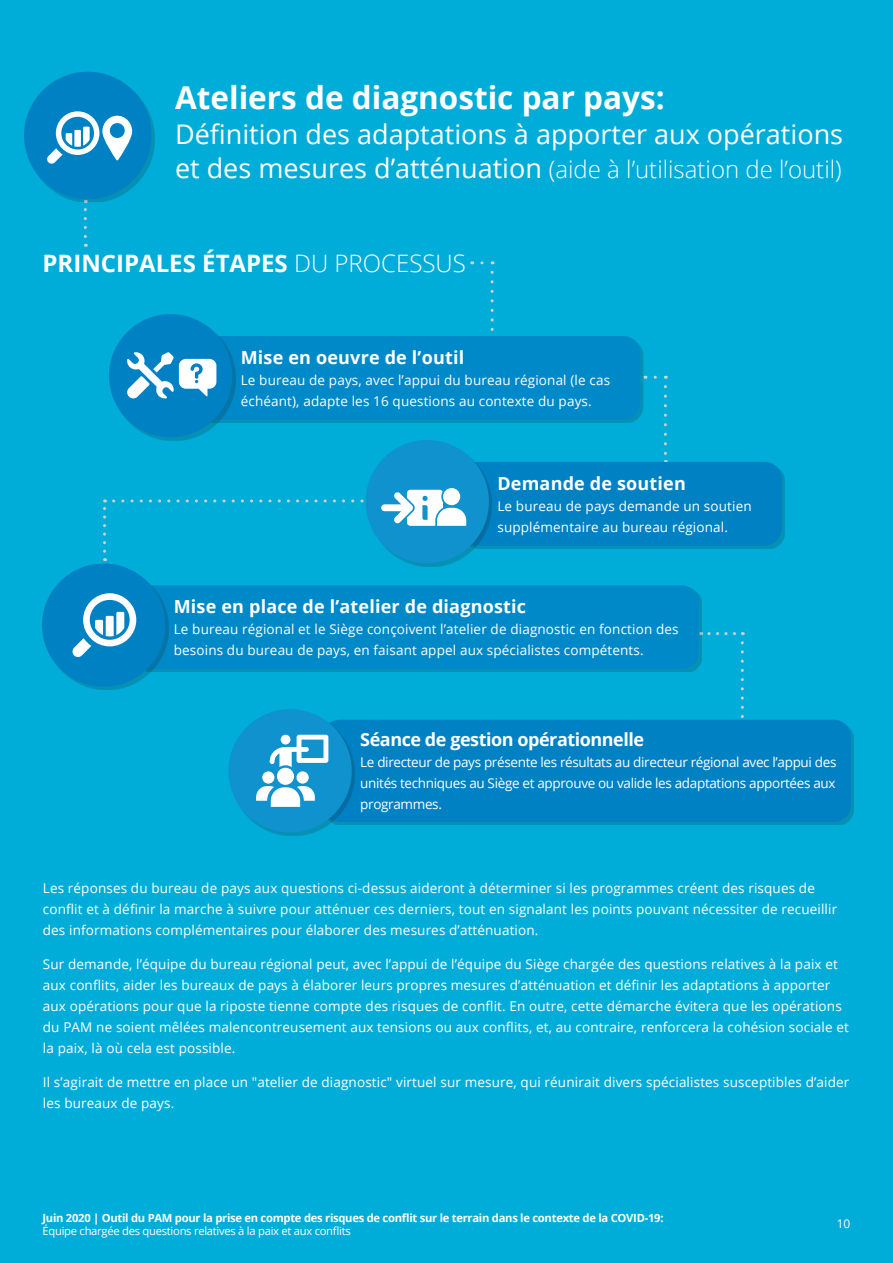
<style>
.page{position:relative;width:893px;height:1263px;background:#00add9}
.page>*{position:absolute;margin:0;border:0;box-sizing:border-box;transform-origin:0 0}
.t1{font:700 31.5px "Open Sans";color:#fff}
.t2{font:27px "Open Sans";color:#fff}
.t3{font:300 24px "Open Sans";color:#fff}
.t4{font:700 24px "Open Sans";color:#fff}
.t5{font:700 18px "Open Sans";letter-spacing:.01em;color:#fff}
.t6{font:700 18px "Open Sans";letter-spacing:-.025em;color:#fff}
.t7{font:13.5px/21px "Open Sans";letter-spacing:.01em;color:#fff}
.t8{font:12px "Open Sans";color:#fff}
.t9{font:700 11.25px "Open Sans";letter-spacing:-.025em;color:#fff}
.t10{font:11.25px "Open Sans";letter-spacing:-.025em;color:#fff}
.s1{font-weight:400;font-size:27px}
.s2{font-weight:300}
</style>
<div class="page">
<svg style="left:84px;top:202px;width:3px;height:34px"></svg>
<svg style="left:655px;top:376px;width:11px;height:3px"></svg>
<svg style="left:664px;top:387px;width:3px;height:75px"></svg>
<svg style="left:482px;top:261px;width:11px;height:3px"></svg>
<svg style="left:491px;top:272px;width:3px;height:59px"></svg>
<svg style="left:709px;top:632px;width:34px;height:3px"></svg>
<svg style="left:741px;top:643px;width:3px;height:77px"></svg>
<svg style="left:103px;top:499px;width:3px;height:52px"></svg>
<div style="left:27px;top:75px;width:128px;height:127px;background:#231f20;opacity:.2"></div>
<div style="left:24px;top:72px;width:128px;height:127px;background:#0081c4;border-radius:50%"></div>
<svg style="left:47px;top:111px;width:85px;height:53px"></svg>
<div style="left:195px;top:339px;width:448px;height:84px;background:#231f20;opacity:.2"></div>
<div style="left:192px;top:336px;width:448px;height:84px;background:#0089c9;border-radius:17px"></div>
<div style="left:137px;top:588px;width:565px;height:84px;background:#0691b4"></div>
<div style="left:134px;top:585px;width:565px;height:84px;background:#0089c9;border-radius:17px"></div>
<div style="left:464px;top:465px;width:321px;height:84px;background:#231f20;opacity:.2"></div>
<div style="left:461px;top:462px;width:321px;height:84px;background:#0081c4;border-radius:17px"></div>
<div style="left:325px;top:723px;width:529px;height:102px;background:#0691b4"></div>
<div style="left:322px;top:720px;width:529px;height:102px;background:#0081c4;border-radius:17px"></div>
<div style="left:112px;top:317px;width:123px;height:123px;background:#231f20;opacity:.2"></div>
<div style="left:109px;top:314px;width:123px;height:123px;background:#0081c4;border-radius:50%"></div>
<div style="left:45px;top:566px;width:123px;height:124px;background:#231f20;opacity:.2"></div>
<div style="left:42px;top:563px;width:123px;height:124px;background:#0081c4;border-radius:50%"></div>
<div style="left:369px;top:443px;width:123px;height:123px;background:#231f20;opacity:.2"></div>
<div style="left:366px;top:440px;width:123px;height:123px;background:#0f92ce;border-radius:50%"></div>
<div style="left:231px;top:712px;width:124px;height:123px;background:#231f20;opacity:.2"></div>
<div style="left:228px;top:709px;width:124px;height:123px;background:#0f92ce;border-radius:50%"></div>
<svg style="left:127px;top:352px;width:89px;height:47px"></svg>
<svg style="left:443px;top:488px;width:17px;height:17px"></svg>
<svg style="left:114px;top:490px;width:352px;height:36px"></svg>
<svg style="left:72px;top:593px;width:64px;height:64px"></svg>
<svg style="left:270px;top:735px;width:58px;height:32px"></svg>
<svg style="left:256px;top:786px;width:59px;height:21px"></svg>
<div style="left:277px;top:768px;width:17px;height:17px;background:#fff;border-radius:50%"></div>
<div style="left:262px;top:771px;width:12px;height:13px;background:#fff;border-radius:50%"></div>
<svg style="left:296px;top:771px;width:13px;height:13px"></svg>
<h1 class="t1" style="left:175px;top:75px;width:491px">Ateliers de diagnostic par pays:</h1>
<h2 class="t2" style="left:175px;top:115px;width:670px">Définition des adaptations à apporter aux opérations</h2>
<h3 class="t3" style="left:175px;top:153px;width:668px"><span class="s1">et des mesures d’atténuation</span> (aide à l’utilisation de l’outil)</h3>
<h3 class="t4" style="left:43px;top:246px;width:425px">PRINCIPALES ÉTAPES <span class="s2">DU PROCESSUS</span></h3>
<h3 class="t5" style="left:241px;top:344px;width:225px">Mise en oeuvre de l’outil</h3>
<p class="t7" style="left:241px;top:369px;width:371px">Le bureau de pays, avec l’appui du bureau régional (le cas échéant), adapte les 16 questions au contexte du pays.</p>
<h3 class="t5" style="left:497px;top:470px;width:190px">Demande de soutien</h3>
<p class="t7" style="left:497px;top:495px;width:256px">Le bureau de pays demande un soutien supplémentaire au bureau régional.</p>
<h3 class="t5" style="left:174px;top:594px;width:354px">Mise en place de l’atelier de diagnostic</h3>
<p class="t7" style="left:174px;top:618px;width:506px">Le bureau régional et le Siège conçoivent l’atelier de diagnostic en fonction des besoins du bureau de pays, en faisant appel aux spécialistes compétents.</p>
<h3 class="t6" style="left:360px;top:727px;width:285px">Séance de gestion opérationnelle</h3>
<p class="t7" style="left:360px;top:751px;width:478px;text-align:justify">Le directeur de pays présente les résultats au directeur régional avec l’appui des unités techniques au Siège et approuve ou valide les adaptations apportées aux programmes.</p>
<p class="t7" style="left:43px;top:877px;width:796px">Les réponses du bureau de pays aux questions ci-dessus aideront à déterminer si les programmes créent des risques de conflit et à définir la marche à suivre pour atténuer ces derniers, tout en signalant les points pouvant nécessiter de recueillir des informations complémentaires pour élaborer des mesures d’atténuation.</p>
<p class="t7" style="left:43px;top:953px;width:808px">Sur demande, l’équipe du bureau régional peut, avec l’appui de l’équipe du Siège chargée des questions relatives à la paix et aux conflits, aider les bureaux de pays à élaborer leurs propres mesures d’atténuation et définir les adaptations à apporter aux opérations pour que la riposte tienne compte des risques de conflit. En outre, cette démarche évitera que les opérations du PAM ne soient mêlées malencontreusement aux tensions ou aux conflits, et, au contraire, renforcera la cohésion sociale et la paix, là où cela est possible.</p>
<p class="t7" style="left:43px;top:1071px;width:808px">Il s’agirait de mettre en place un "atelier de diagnostic" virtuel sur mesure, qui réunirait divers spécialistes susceptibles d’aider les bureaux de pays.</p>
<p class="t9" style="left:43px;top:1209px;width:623px">Juin 2020 | Outil du PAM pour la prise en compte des risques de conflit sur le terrain dans le contexte de la COVID-19:</p>
<p class="t10" style="left:43px;top:1223px;width:310px">Équipe chargée des questions relatives à la paix et aux conflits</p>
<p class="t8" style="left:837px;top:1215px;width:15px">10</p>
</div>
